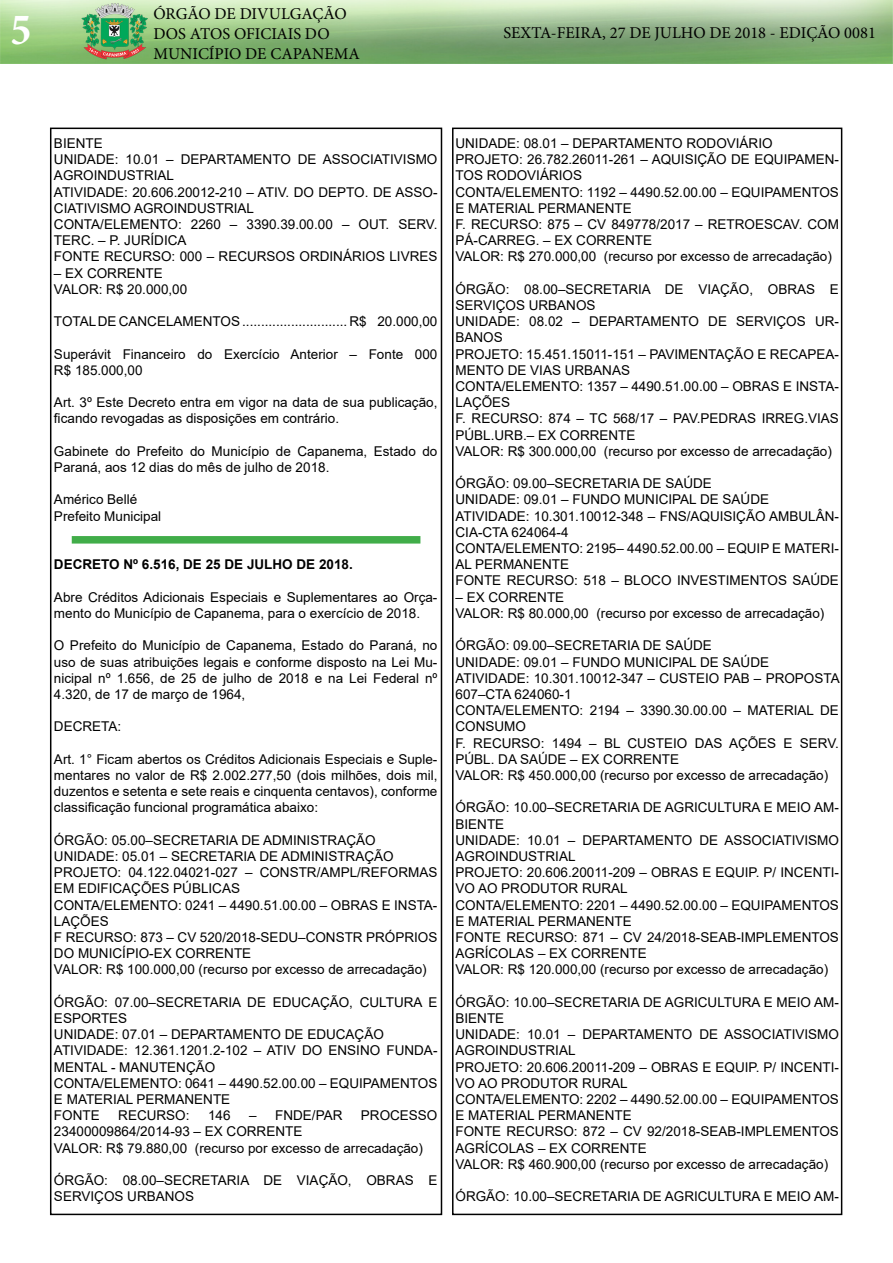
<style>
.page{position:relative;width:893px;height:1263px;background:#fff}
.page>*{position:absolute;margin:0;border:0;box-sizing:border-box;transform-origin:0 0}
.t1{font:700 condensed 45px "Minion Pro";color:#fff}
.t2{font:16.5px/19.8px "Minion Pro";color:#000}
.t3{font:13.5px/16.2px "Arial";color:#000}
.t4{font:700 13.5px "Arial";color:#000}
</style>
<div class="page">
<div style="left:50px;top:128px;width:392px;height:1087px;border:2px solid #000"></div>
<img style="left:0;top:0;width:893px;height:64px">
<div style="left:452px;top:128px;width:390px;height:1087px;border:2px solid #000"></div>
<div style="left:72px;top:536px;width:348px;height:7px;background:#41ad49"></div>
<h1 class="t1" style="left:11px;top:-1px;width:22px">5</h1>
<p class="t2" style="left:153px;top:4px;width:208px">ÓRGÃO DE DIVULGAÇÃO<br>DOS ATOS OFICIAIS DO<br>MUNICÍPIO DE CAPANEMA</p>
<p class="t2" style="left:504px;top:23px;width:374px">SEXTA-FEIRA, 27 DE JULHO DE 2018 - EDIÇÃO 0081</p>
<p class="t3" style="left:54px;top:135px;width:385px">BIENTE<br>UNIDADE: 10.01 – DEPARTAMENTO DE ASSOCIATIVISMO AGROINDUSTRIAL<br>ATIVIDADE: 20.606.20012-210 – ATIV. DO DEPTO. DE ASSO-CIATIVISMO AGROINDUSTRIAL<br>CONTA/ELEMENTO: 2260 – 3390.39.00.00 – OUT. SERV.<br>TERC. – P. JURÍDICA<br>FONTE RECURSO: 000 – RECURSOS ORDINÁRIOS LIVRES</p>
<p class="t3" style="left:54px;top:265px;width:135px">– EX CORRENTE<br>VALOR: R$ 20.000,00</p>
<p class="t3" style="left:54px;top:313px;width:385px">TOTAL DE CANCELAMENTOS ............................ R$ 20.000,00</p>
<p class="t3" style="left:54px;top:346px;width:385px">Superávit Financeiro do Exercício Anterior – Fonte 000<br>R$ 185.000,00</p>
<p class="t3" style="left:54px;top:394px;width:385px">Art. 3º Este Decreto entra em vigor na data de sua publicação, ficando revogadas as disposições em contrário.</p>
<p class="t3" style="left:54px;top:443px;width:385px">Gabinete do Prefeito do Município de Capanema, Estado do<br>Paraná, aos 12 dias do mês de julho de 2018.</p>
<p class="t3" style="left:54px;top:491px;width:109px">Américo Bellé<br>Prefeito Municipal</p>
<p class="t4" style="left:54px;top:555px;width:300px">DECRETO Nº 6.516, DE 25 DE JULHO DE 2018.</p>
<p class="t3" style="left:54px;top:589px;width:385px">Abre Créditos Adicionais Especiais e Suplementares ao Orça&shy;mento do Município de Capanema, para o exercício de 2018.</p>
<p class="t3" style="left:54px;top:637px;width:385px;text-align:justify">O Prefeito do Município de Capanema, Estado do Paraná, no uso de suas atribuições legais e conforme disposto na Lei Mu&shy;nicipal nº 1.656, de 25 de julho de 2018 e na Lei Federal nº 4.320, de 17 de março de 1964,</p>
<p class="t3" style="left:54px;top:718px;width:69px">DECRETA:</p>
<p class="t3" style="left:54px;top:751px;width:385px;text-align:justify">Art. 1° Ficam abertos os Créditos Adicionais Especiais e Suple&shy;mentares no valor de R$ 2.002.277,50 (dois milhões, dois mil, duzentos e setenta e sete reais e cinquenta centavos), conforme classificação funcional programática abaixo:</p>
<p class="t3" style="left:54px;top:832px;width:385px">ÓRGÃO: 05.00–SECRETARIA DE ADMINISTRAÇÃO UNIDADE: 05.01 – SECRETARIA DE ADMINISTRAÇÃO PROJETO: 04.122.04021-027 – CONSTR/AMPL/REFORMAS EM EDIFICAÇÕES PÚBLICAS<br>CONTA/ELEMENTO: 0241 – 4490.51.00.00 – OBRAS E INSTA-LAÇÕES<br>F RECURSO: 873 – CV 520/2018-SEDU–CONSTR PRÓPRIOS DO MUNICÍPIO-EX CORRENTE<br>VALOR: R$ 100.000,00 (recurso por excesso de arrecadação)</p>
<p class="t3" style="left:54px;top:994px;width:385px">ÓRGÃO: 07.00–SECRETARIA DE EDUCAÇÃO, CULTURA E<br>ESPORTES<br>UNIDADE: 07.01 – DEPARTAMENTO DE EDUCAÇÃO<br>ATIVIDADE: 12.361.1201.2-102 – ATIV DO ENSINO FUNDA-<br>MENTAL - MANUTENÇÃO<br>CONTA/ELEMENTO: 0641 – 4490.52.00.00 – EQUIPAMENTOS<br>E MATERIAL PERMANENTE<br>FONTE</p>
<p class="t3" style="left:118px;top:1107px;width:73px">RECURSO:</p>
<p class="t3" style="left:208px;top:1107px;width:24px">146</p>
<p class="t3" style="left:249px;top:1107px;width:95px">– FNDE/PAR</p>
<p class="t3" style="left:361px;top:1107px;width:78px">PROCESSO</p>
<p class="t3" style="left:54px;top:1123px;width:370px">23400009864/2014-93 – EX CORRENTE<br>VALOR: R$ 79.880,00 (recurso por excesso de arrecadação)</p>
<p class="t3" style="left:54px;top:1172px;width:385px">ÓRGÃO: 08.00–SECRETARIA DE VIAÇÃO, OBRAS E<br>SERVIÇOS URBANOS</p>
<p class="t3" style="left:455px;top:135px;width:385px">UNIDADE: 08.01 – DEPARTAMENTO RODOVIÁRIO PROJETO: 26.782.26011-261 – AQUISIÇÃO DE EQUIPAMEN-TOS RODOVIÁRIOS<br>CONTA/ELEMENTO: 1192 – 4490.52.00.00 – EQUIPAMENTOS E MATERIAL PERMANENTE<br>F. RECURSO: 875 – CV 849778/2017 – RETROESCAV. COM PÁ-CARREG. – EX CORRENTE<br>VALOR: R$ 270.000,00 (recurso por excesso de arrecadação)</p>
<p class="t3" style="left:455px;top:281px;width:385px">ÓRGÃO: 08.00–SECRETARIA DE VIAÇÃO, OBRAS E SERVIÇOS URBANOS<br>UNIDADE: 08.02 – DEPARTAMENTO DE SERVIÇOS UR-BANOS<br>PROJETO: 15.451.15011-151 – PAVIMENTAÇÃO E RECAPEA-MENTO DE VIAS URBANAS<br>CONTA/ELEMENTO: 1357 – 4490.51.00.00 – OBRAS E INSTA-LAÇÕES<br>F. RECURSO: 874 – TC 568/17 – PAV.PEDRAS IRREG.VIAS PÚBL.URB.– EX CORRENTE<br>VALOR: R$ 300.000,00 (recurso por excesso de arrecadação)</p>
<p class="t3" style="left:455px;top:475px;width:385px">ÓRGÃO: 09.00–SECRETARIA DE SAÚDE<br>UNIDADE: 09.01 – FUNDO MUNICIPAL DE SAÚDE ATIVIDADE: 10.301.10012-348 – FNS/AQUISIÇÃO AMBULÂN-CIA-CTA 624064-4<br>CONTA/ELEMENTO: 2195– 4490.52.00.00 – EQUIP E MATERI-AL PERMANENTE<br>FONTE RECURSO: 518 – BLOCO INVESTIMENTOS SAÚDE</p>
<p class="t3" style="left:455px;top:589px;width:370px">– EX CORRENTE<br>VALOR: R$ 80.000,00 (recurso por excesso de arrecadação)</p>
<p class="t3" style="left:455px;top:637px;width:386px">ÓRGÃO: 09.00–SECRETARIA DE SAÚDE<br>UNIDADE: 09.01 – FUNDO MUNICIPAL DE SAÚDE ATIVIDADE: 10.301.10012-347 – CUSTEIO PAB – PROPOSTA 607–CTA 624060-1<br>CONTA/ELEMENTO: 2194 – 3390.30.00.00 – MATERIAL DE CONSUMO<br>F. RECURSO: 1494 – BL CUSTEIO DAS AÇÕES E SERV.<br>PÚBL. DA SAÚDE – EX CORRENTE<br>VALOR: R$ 450.000,00 (recurso por excesso de arrecadação)</p>
<p class="t3" style="left:455px;top:799px;width:385px">ÓRGÃO: 10.00–SECRETARIA DE AGRICULTURA E MEIO AM-BIENTE<br>UNIDADE: 10.01 – DEPARTAMENTO DE ASSOCIATIVISMO AGROINDUSTRIAL<br>PROJETO: 20.606.20011-209 – OBRAS E EQUIP. P/ INCENTI-VO AO PRODUTOR RURAL<br>CONTA/ELEMENTO: 2201 – 4490.52.00.00 – EQUIPAMENTOS E MATERIAL PERMANENTE<br>FONTE RECURSO: 871 – CV 24/2018-SEAB-IMPLEMENTOS AGRÍCOLAS – EX CORRENTE<br>VALOR: R$ 120.000,00 (recurso por excesso de arrecadação)</p>
<p class="t3" style="left:455px;top:994px;width:385px">ÓRGÃO: 10.00–SECRETARIA DE AGRICULTURA E MEIO AM-BIENTE<br>UNIDADE: 10.01 – DEPARTAMENTO DE ASSOCIATIVISMO AGROINDUSTRIAL<br>PROJETO: 20.606.20011-209 – OBRAS E EQUIP. P/ INCENTI-VO AO PRODUTOR RURAL<br>CONTA/ELEMENTO: 2202 – 4490.52.00.00 – EQUIPAMENTOS E MATERIAL PERMANENTE<br>FONTE RECURSO: 872 – CV 92/2018-SEAB-IMPLEMENTOS AGRÍCOLAS – EX CORRENTE<br>VALOR: R$ 460.900,00 (recurso por excesso de arrecadação)</p>
<p class="t3" style="left:455px;top:1188px;width:385px">ÓRGÃO: 10.00–SECRETARIA DE AGRICULTURA E MEIO AM-</p>
</div>
